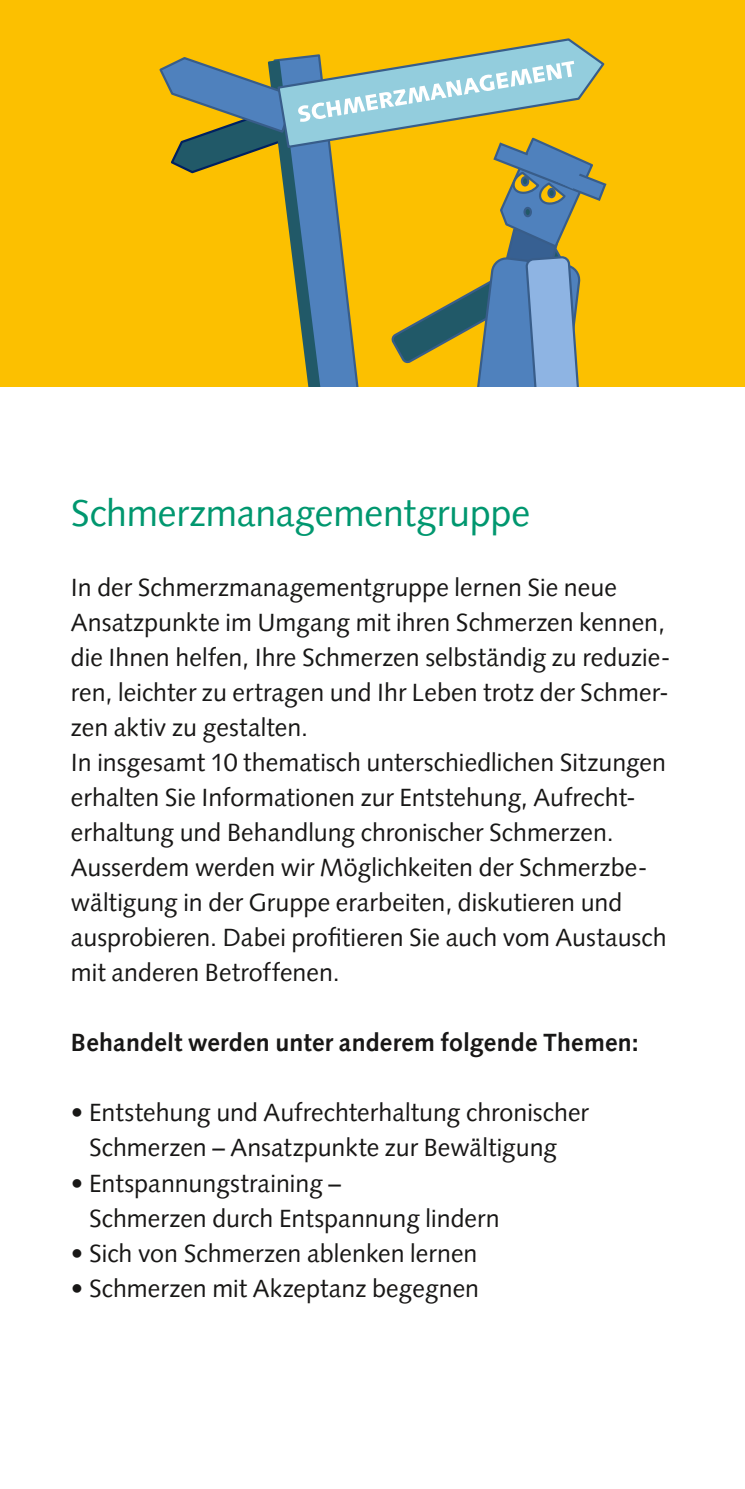
<style>
.page{position:relative;width:745px;height:1489px;background:#fff}
.page>*{position:absolute;margin:0;border:0;box-sizing:border-box;transform-origin:0 0}
.t1{font:37.5px "Syntax LT Pro";letter-spacing:-.005em;color:#00976f}
.t2{font:25px/35px "Syntax LT Pro";color:#181716}
.t3{font:700 25px "Syntax LT Pro";letter-spacing:.01em;color:#181716}
</style>
<div class="page">
<div style="left:0;top:0;width:744px;height:386px;background:#fcc000"></div>
<svg style="left:159px;top:38px;width:448px;height:348px"></svg>
<h1 class="t1" style="left:71px;top:491px;width:460px">Schmerzmanagementgruppe</h1>
<p class="t2" style="left:71px;top:570px;width:600px">In der Schmerzmanagementgruppe lernen Sie neue Ansatzpunkte im Umgang mit ihren Schmerzen kennen, die Ihnen helfen, Ihre Schmerzen selbständig zu reduzie&shy;ren, leichter zu ertragen und Ihr Leben trotz der Schmer&shy;zen aktiv zu gestalten.<br>In insgesamt 10 thematisch unterschiedlichen Sitzungen erhalten Sie Informationen zur Entstehung, Aufrecht&shy;erhaltung und Behandlung chronischer Schmerzen.<br>Ausserdem werden wir Möglichkeiten der Schmerzbe&shy;wältigung in der Gruppe erarbeiten, diskutieren und ausprobieren. Dabei profitieren Sie auch vom Austausch mit anderen Betroffenen.</p>
<p class="t3" style="left:71px;top:1028px;width:569px">Behandelt werden unter anderem folgende Themen:</p>
<p class="t2" style="left:71px;top:1095px;width:519px;text-align:center">• Entstehung und Aufrechterhaltung chronischer<br>Schmerzen – Ansatzpunkte zur Bewältigung</p>
<p class="t2" style="left:89px;top:1165px;width:412px;text-indent:-18px">• Entspannungstraining –<br>Schmerzen durch Entspannung lindern</p>
<p class="t2" style="left:71px;top:1235px;width:408px">• Sich von Schmerzen ablenken lernen</p>
<p class="t2" style="left:71px;top:1270px;width:409px">• Schmerzen mit Akzeptanz begegnen</p>
</div>
